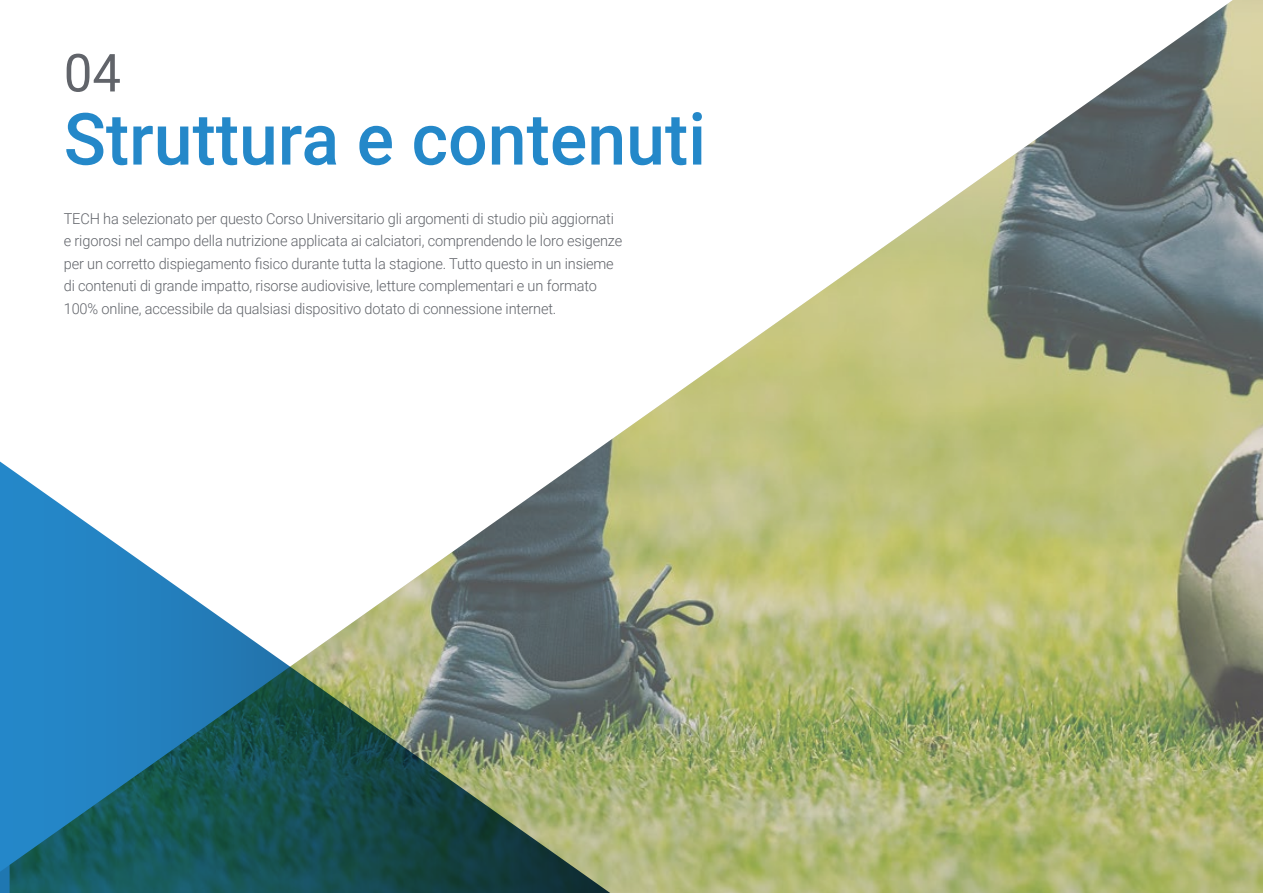
<style>
.page{position:relative;width:1263px;height:893px;background:#fff}
.page>*{position:absolute;margin:0;border:0;box-sizing:border-box;transform-origin:0 0}
.t1{font:500 72px "Roboto";color:#2488c9}
.t2{font:52.5px "Roboto";color:#61646a}
.t3{font:300 15px/22.5px "Roboto";letter-spacing:-.01em;color:#61646a}
</style>
<div class="page">
<img style="left:602px;top:0;width:661px;height:893px">
<svg style="left:0;top:446px;width:640px;height:447px"></svg>
<h2 class="t2" style="left:64px;top:36px;width:59px">04</h2>
<h1 class="t1" style="left:64px;top:89px;width:644px">Struttura e contenuti</h1>
<p class="t3" style="left:64px;top:207px;width:560px">TECH ha selezionato per questo Corso Universitario gli argomenti di studio più aggiornati e rigorosi nel campo della nutrizione applicata ai calciatori, comprendendo le loro esigenze per un corretto dispiegamento fisico durante tutta la stagione. Tutto questo in un insieme di contenuti di grande impatto, risorse audiovisive, letture complementari e un formato 100% online, accessibile da qualsiasi dispositivo dotato di connessione internet.</p>
</div>
